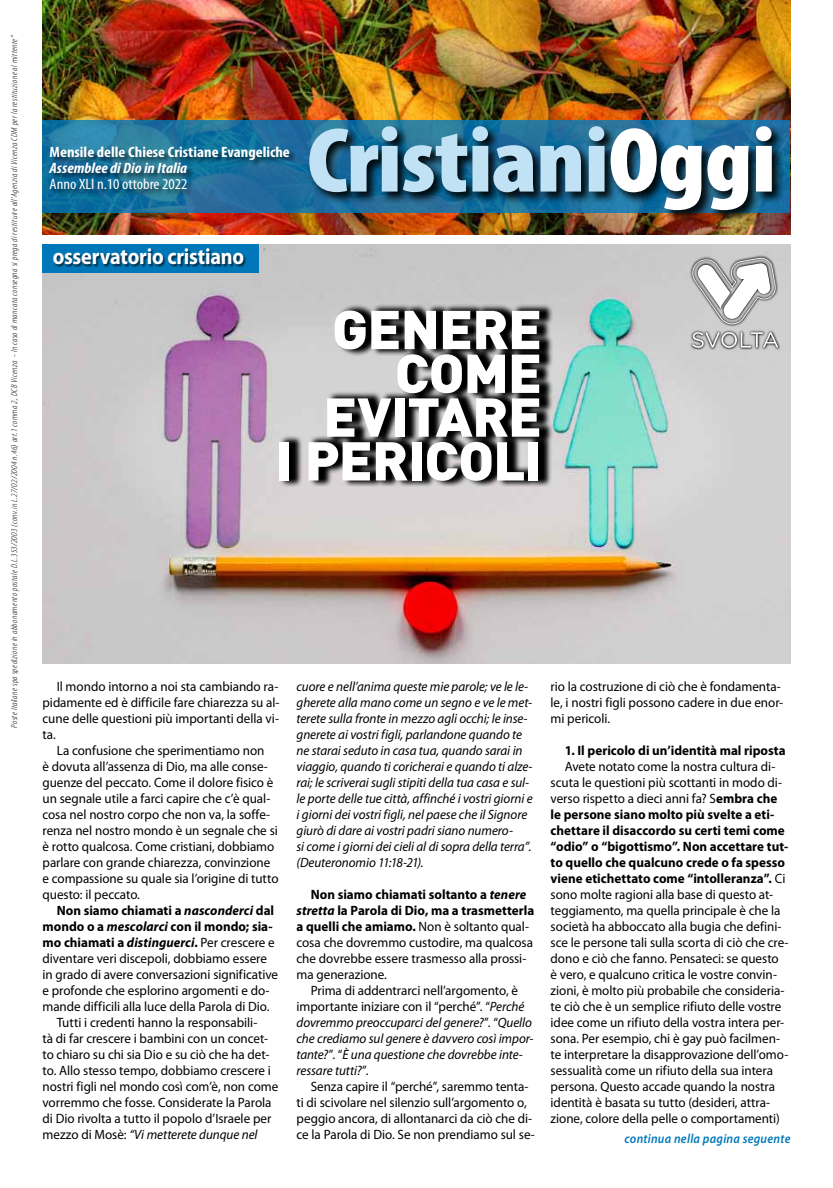
<style>
.page{position:relative;width:833px;height:1188px;background:#fff}
.page>*{position:absolute;margin:0;border:0;box-sizing:border-box;transform-origin:0 0}
.t1{font:900 condensed 92.75px "Myriad Pro";letter-spacing:-.01em;color:#c1e1f4;scale:1.1 1}
.t2{font:900 53.75px/43.8px "DIN";letter-spacing:-.01em;color:#fff;text-align:right;scale:1.05 1}
.t3{font:700 22.5px "Myriad Pro";letter-spacing:-.01em;color:#fff;scale:.9 1}
.t4{font:700 condensed 15px "Myriad Pro";color:#fff;scale:1.1 1}
.t5{font:italic 700 condensed 15px "Myriad Pro";color:#fff;scale:1.1 1}
.t6{font:condensed 15px "Myriad Pro";color:#fff;scale:1.1 1}
.t7{font:13.5px/16px "Myriad Pro";letter-spacing:-.005em;color:#000}
.t8{font:italic 13.5px/16px "Myriad Pro";letter-spacing:-.005em;color:#000}
.t9{font:700 13.5px "Myriad Pro";color:#000}
.t10{font:italic 600 13.12px "Myriad Pro";letter-spacing:.02em;color:#0077b8;scale:.92 1}
.t11{font:italic 300 condensed 8.75px "Myriad Pro";letter-spacing:.035em;color:#000;scale:1.1 1}
.s1{color:#fff}
.s2{font-style:italic}
.s3{font-weight:400}
.s4{font-style:normal}
.s5{font-weight:700}
.s6{font-weight:700;font-style:italic}
</style>
<div class="page">
<img style="left:43px;top:244px;width:747px;height:419px">
<img style="left:43px;top:0;width:747px;height:234px">
<svg style="left:43px;top:120px;width:747px;height:93px;background:#1e73a0"></svg>
<div style="left:49px;top:146px;width:247px;height:51px;background:#000;opacity:.6"></div>
<div style="left:43px;top:244px;width:216px;height:29px;background:#0077b8"></div>
<div style="left:54px;top:249px;width:192px;height:19px;background:#000;opacity:.6"></div>
<div style="left:305px;top:123px;width:478px;height:99px;background:#000;opacity:.9"></div>
<svg style="left:278px;top:302px;width:274px;height:184px;background:#595959"></svg>
<svg style="left:688px;top:254px;width:92px;height:95px;background:#bebebe"></svg>
<img style="left:692px;top:258px;width:83px;height:66px">
<p class="t11" style="left:9px;top:727px;width:631px;rotate:-90deg">Poste Italiane spa spedizione in abbonamento postale D.L.353/2003 (conv.in L.27/02/2004 n.46) art.1 comma 2, DCB Vicenza - In caso di mancata consegna si prega di restituire all’Agenzia di Vicenza CDM per la restituzione al mittente”</p>
<p class="t4" style="left:50px;top:142px;width:220px">Mensile delle Chiese Cristiane Evangeliche</p>
<p class="t5" style="left:50px;top:158px;width:127px">Assemblee di Dio in Italia</p>
<p class="t6" style="left:50px;top:175px;width:127px">Anno XLI n.10 ottobre 2022</p>
<h3 class="t3" style="left:53px;top:242px;width:214px">osservatorio cristiano</h3>
<h1 class="t1" style="left:307px;top:101px;width:428px">Cristiani<span class="s1">Oggi</span></h1>
<h2 class="t2" style="left:275px;top:305px;width:256px">GENERE<br>COME<br>EVITARE<br>I PERICOLI</h2>
<p class="t7" style="left:43px;top:678px;width:239px;text-align:justify;text-indent:14px">Il mondo intorno a noi sta cambiando ra&shy;pidamente ed è difficile fare chiarezza su al&shy;cune delle questioni più importanti della vi&shy;ta.</p>
<p class="t7" style="left:43px;top:742px;width:237px;text-indent:14px">La confusione che sperimentiamo non<br>è dovuta all’assenza di Dio, ma alle conse&shy;guenze del peccato. Come il dolore fisico è un segnale utile a farci capire che c’è qual&shy;cosa nel nostro corpo che non va, la soffe&shy;renza nel nostro mondo è un segnale che si è rotto qualcosa. Come cristiani, dobbiamo parlare con grande chiarezza, convinzione e compassione su quale sia l’origine di tutto questo: il peccato.</p>
<p class="t9" style="left:57px;top:901px;width:219px">Non siamo chiamati a <span class="s2">nasconderci</span> dal</p>
<p class="t9" style="left:43px;top:917px;width:231px">mondo o a <span class="s2">mescolarci</span> con il mondo; sia-</p>
<p class="t9" style="left:43px;top:933px;width:234px">mo chiamati a <span class="s2">distinguerci</span>. <span class="s3">Per crescere e</span></p>
<p class="t7" style="left:43px;top:950px;width:226px">diventare veri discepoli, dobbiamo essere</p>
<p class="t7" style="left:43px;top:966px;width:237px">in grado di avere conversazioni significative</p>
<p class="t7" style="left:43px;top:982px;width:229px">e profonde che esplorino argomenti e do-</p>
<p class="t7" style="left:43px;top:998px;width:229px">mande difficili alla luce della Parola di Dio.</p>
<p class="t7" style="left:57px;top:1014px;width:202px">Tutti i credenti hanno la responsabili-</p>
<p class="t7" style="left:43px;top:1030px;width:227px">tà di far crescere i bambini con un concet-</p>
<p class="t7" style="left:43px;top:1046px;width:228px">to chiaro su chi sia Dio e su ciò che ha det-</p>
<p class="t7" style="left:43px;top:1062px;width:230px">to. Allo stesso tempo, dobbiamo crescere i</p>
<p class="t7" style="left:43px;top:1078px;width:237px">nostri figli nel mondo così com’è, non come</p>
<p class="t7" style="left:43px;top:1094px;width:230px">vorremmo che fosse. Considerate la Parola</p>
<p class="t7" style="left:43px;top:1110px;width:230px">di Dio rivolta a tutto il popolo d’Israele per</p>
<p class="t8" style="left:43px;top:1126px;width:217px"><span class="s4">mezzo di Mosè:</span> “Vi metterete dunque nel</p>
<p class="t8" style="left:296px;top:678px;width:238px">cuore e nell’anima queste mie parole; ve le le&shy;gherete alla mano come un segno e ve le met&shy;terete sulla fronte in mezzo agli occhi; le inse&shy;gnerete ai vostri figli, parlandone quando te ne starai seduto in casa tua, quando sarai in viaggio, quando ti coricherai e quando ti alze&shy;rai; le scriverai sugli stipiti della tua casa e sul&shy;le porte delle tue città, affinché i vostri giorni e i giorni dei vostri figli, nel paese che il Signore giurò di dare ai vostri padri siano numero-<br>si come i giorni dei cieli al di sopra della terra”. (Deuteronomio 11:18-21).</p>
<p class="t7" style="left:296px;top:886px;width:239px;text-indent:14px"><span class="s5">Non siamo chiamati soltanto a</span> <span class="s6">tenere stretta</span> <span class="s5">la Parola di Dio, ma a trasmetterla a quelli che amiamo.</span> Non è soltanto qual&shy;cosa che dovremmo custodire, ma qualcosa che dovrebbe essere trasmesso alla prossi&shy;ma generazione.</p>
<p class="t8" style="left:296px;top:982px;width:238px;text-indent:14px"><span class="s4">Prima di addentrarci nell’argomento, è importante iniziare con il “perché”. “</span>Perché dovremmo preoccuparci del genere?<span class="s4">”. “</span>Quello che crediamo sul genere è davvero così impor&shy;tante?<span class="s4">”. “</span>È una questione che dovrebbe inte&shy;ressare tutti?<span class="s4">”.</span></p>
<p class="t7" style="left:296px;top:1078px;width:240px;text-align:center">Senza capire il “perché”, saremmo tenta-<br>ti di scivolare nel silenzio sull’argomento o, peggio ancora, di allontanarci da ciò che di&shy;ce la Parola di Dio. Se non prendiamo sul se-</p>
<p class="t7" style="left:550px;top:678px;width:234px">rio la costruzione di ciò che è fondamenta&shy;le, i nostri figli possono cadere in due enor&shy;mi pericoli.</p>
<p class="t9" style="left:565px;top:741px;width:222px">1. Il pericolo di un’identità mal riposta</p>
<p class="t7" style="left:550px;top:758px;width:239px;text-indent:14px">Avete notato come la nostra cultura di&shy;scuta le questioni più scottanti in modo di&shy;verso rispetto a dieci anni fa? S<span class="s5">embra che le persone siano molto più svelte a eti&shy;chettare il disaccordo su certi temi come “odio” o “bigottismo”. Non accettare tut&shy;to quello che qualcuno crede o fa spesso viene etichettato come “intolleranza”.</span> Ci sono molte ragioni alla base di questo at&shy;teggiamento, ma quella principale è che la società ha abboccato alla bugia che defini&shy;sce le persone tali sulla scorta di ciò che cre&shy;dono e ciò che fanno. Pensateci: se questo è vero, e qualcuno critica le vostre convin&shy;zioni, è molto più probabile che consideria&shy;te ciò che è un semplice rifiuto delle vostre idee come un rifiuto della vostra intera per&shy;sona. Per esempio, chi è gay può facilmen&shy;te interpretare la disapprovazione dell’omo&shy;sessualità come un rifiuto della sua intera persona. Questo accade quando la nostra identità è basata su tutto (desideri, attra&shy;zione, colore della pelle o comportamenti)</p>
<p class="t10" style="left:624px;top:1130px;width:182px">continua nella pagina seguente</p>
</div>
